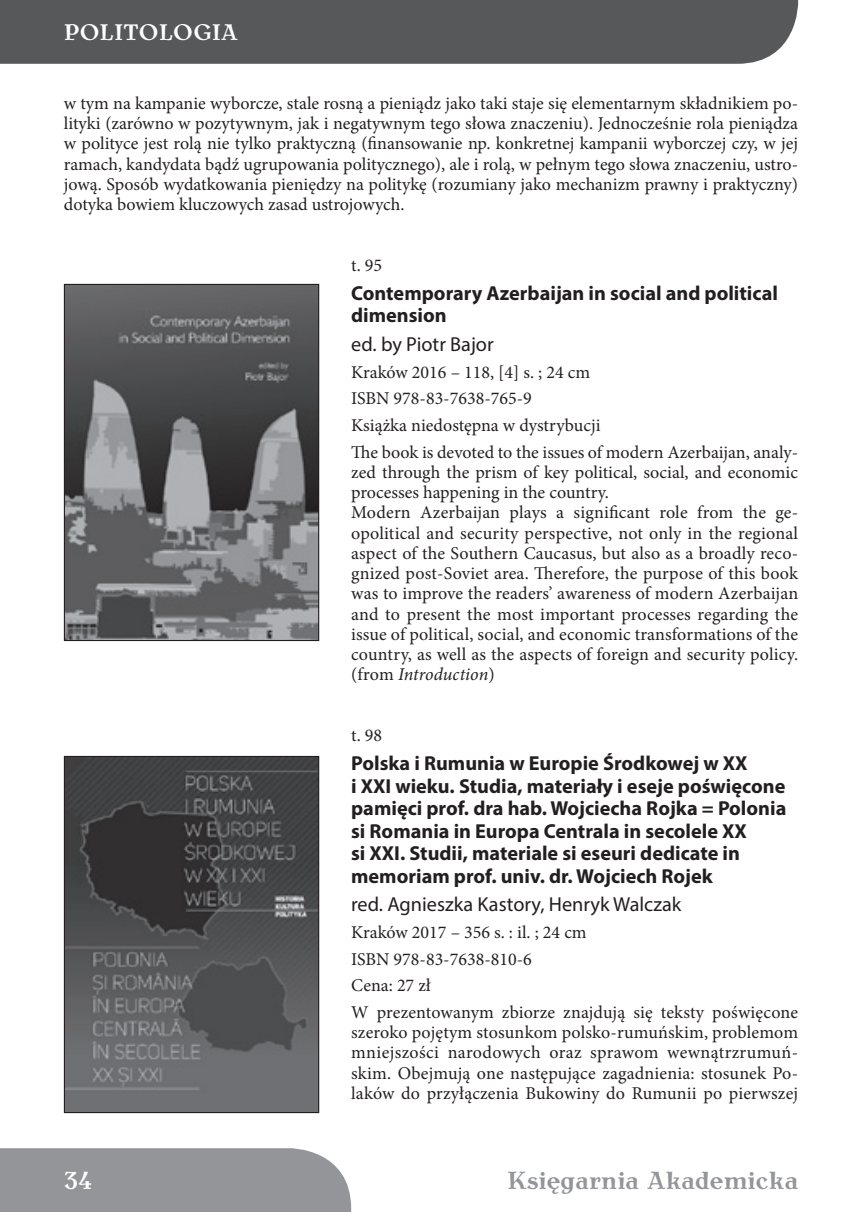
<style>
.page{position:relative;width:862px;height:1212px;background:#fff}
.page>*{position:absolute;margin:0;border:0;box-sizing:border-box;transform-origin:0 0}
.t1{font:700 24.75px "Antykwa Torunska";color:#939598}
.t2{font:700 24.75px "Antykwa Torunska";color:#fff}
.t3{font:700 22.5px "Antykwa Torunska";color:#fff}
.t4{font:700 20.25px/22.5px "Myriad Pro";color:#231f20}
.t5{font:20.25px "Myriad Pro";color:#231f20}
.t6{font:18px/20.2px "Minion Pro";letter-spacing:.005em;color:#231f20}
.s1{font-style:italic}
</style>
<div class="page">
<div style="left:0;top:1148px;width:351px;height:64px;background:#939598"></div>
<div style="left:0;top:0;width:797px;height:64px;background:#57585a"></div>
<svg style="left:64px;top:756px;width:255px;height:357px;background:#525254"></svg>
<svg style="left:64px;top:284px;width:255px;height:357px;background:#67686a"></svg>
<p class="t3" style="left:64px;top:16px;width:176px">poLiToLoGia</p>
<p class="t6" style="left:64px;top:93px;width:735px;text-align:justify">w tym na kampanie wyborcze, stale rosną a pieniądz jako taki staje się elementarnym składnikiem po&shy;lityki (zarówno w pozytywnym, jak i negatywnym tego słowa znaczeniu). Jednocześnie rola pieniądza w polityce jest rolą nie tylko praktyczną (finansowanie np. konkretnej kampanii wyborczej czy, w jej ramach, kandydata bądź ugrupowania politycznego), ale i rolą, w pełnym tego słowa znaczeniu, ustro&shy;jową. Sposób wydatkowania pieniędzy na politykę (rozumiany jako mechanizm prawny i praktyczny) dotyka bowiem kluczowych zasad ustrojowych.</p>
<p class="t6" style="left:351px;top:255px;width:32px">t. 95</p>
<p class="t4" style="left:351px;top:281px;width:428px">Contemporary Azerbaijan in social and political dimension</p>
<p class="t5" style="left:351px;top:332px;width:144px">ed. by piotr Bajor</p>
<p class="t6" style="left:351px;top:359px;width:448px;line-height:26.6px">Kraków 2016 – 118, [4] s. ; 24 cm<br>ISBN 978-83-7638-765-9<br>Książka niedostępna w dystrybucji<br>The book is devoted to the issues of modern Azerbaijan, analy-</p>
<p class="t6" style="left:351px;top:462px;width:448px">zed through the prism of key political, social, and economic processes happening in the country.<br>Modern Azerbaijan plays a significant role from the ge&shy;opolitical and security perspective, not only in the regional aspect of the Southern Caucasus, but also as a broadly reco&shy;gnized post-Soviet area. Therefore, the purpose of this book was to improve the readers’ awareness of modern Azerbaijan and to present the most important processes regarding the issue of political, social, and economic transformations of the country, as well as the aspects of foreign and security policy. (from <span class="s1">Introduction</span>)</p>
<p class="t6" style="left:351px;top:725px;width:32px">t. 98</p>
<p class="t4" style="left:351px;top:751px;width:436px">Polska i Rumunia w Europie Środkowej w XX<br>i XXI wieku. Studia, materiały i eseje poświęcone pamięci prof. dra hab. Wojciecha Rojka = Polonia si Romania in Europa Centrala in secolele XX<br>si XXI. Studii, materiale si eseuri dedicate in memoriam prof. univ. dr. Wojciech Rojek</p>
<p class="t5" style="left:351px;top:892px;width:331px">red. Agnieszka Kastory, Henryk Walczak</p>
<p class="t6" style="left:351px;top:919px;width:448px;line-height:26.6px">Kraków 2017 – 356 s. : il. ; 24 cm<br>ISBN 978-83-7638-810-6<br>Cena: 27 zł<br>W prezentowanym zbiorze znajdują się teksty poświęcone</p>
<p class="t6" style="left:351px;top:1022px;width:448px;text-align:justify">szeroko pojętym stosunkom polsko-rumuńskim, problemom mniejszości narodowych oraz sprawom wewnątrzrumuń&shy;skim. Obejmują one następujące zagadnienia: stosunek Po&shy;laków do przyłączenia Bukowiny do Rumunii po pierwszej</p>
<h1 class="t2" style="left:64px;top:1162px;width:30px">34</h1>
<h1 class="t1" style="left:507px;top:1162px;width:292px">Księgarnia akademicka</h1>
</div>
